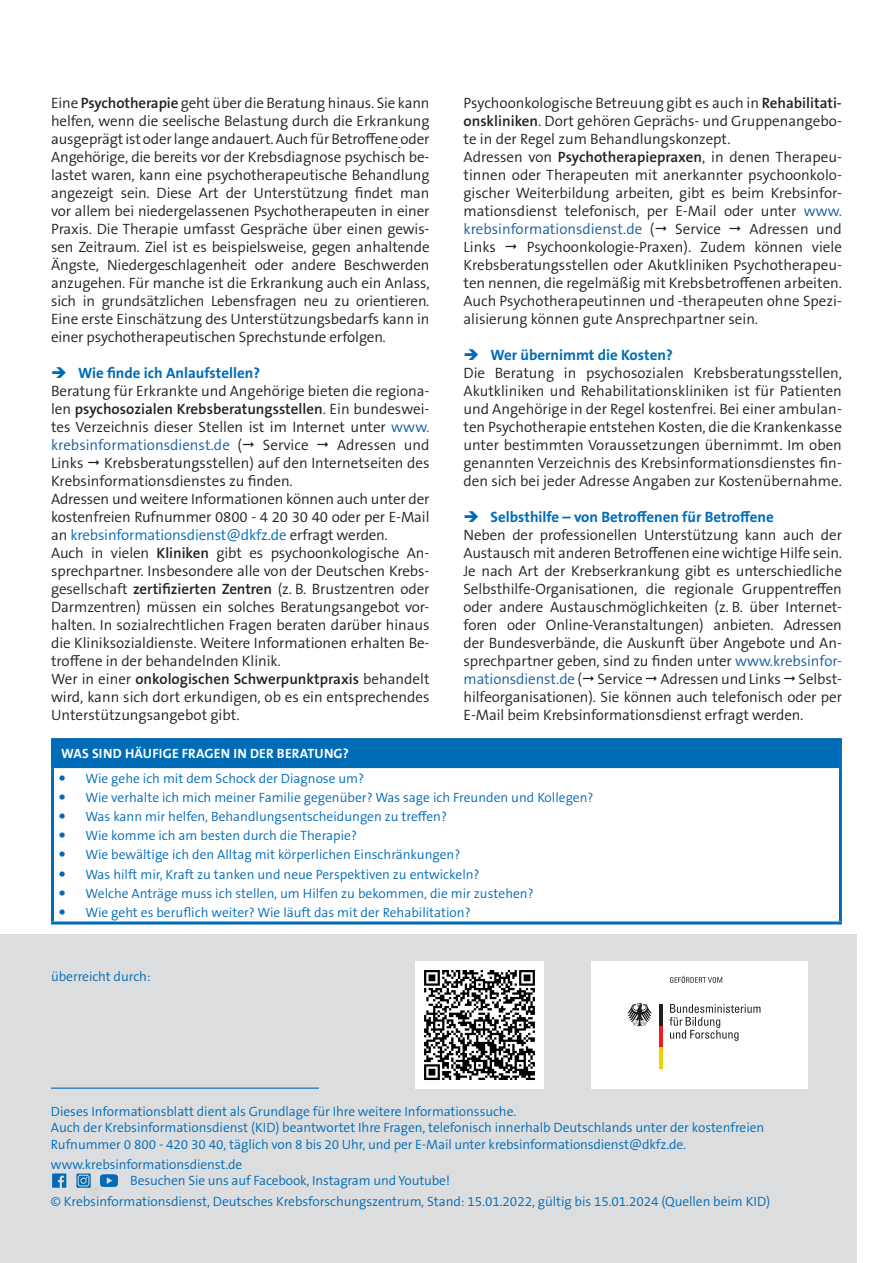
<style>
.page{position:relative;width:893px;height:1263px;background:#fff}
.page>*{position:absolute;margin:0;border:0;box-sizing:border-box;transform-origin:0 0}
.Fließtext_ls{font:300 15px/18px "The Sans B W4";color:#231f20;text-align:justify}
.Aufzaehlung_Blau_ls{font:700 15px "The Sans B W7";color:#006bb6}
.Impressum{font:300 13.5px/16.2px "The Sans B W4";letter-spacing:-.005em;color:#006bb6}
.Aufzaehlung_Dots_bla{font:300 13.5px "The Sans B W4";color:#006bb6}
.Überschrift_Tabelle{font:700 13.5px "The Sans B W7";letter-spacing:.015em;color:#fff}
.s1{font-family:"The Sans B W6";font-weight:600}
.s2{color:#175d9e}
.s3{color:#006bb6}
</style>
<div class="page">
<div style="left:0;top:934px;width:857px;height:329px;background:#dcdddf"></div>
<div style="left:53px;top:740px;width:787px;height:26px;background:#006bb6"></div>
<hr style="left:51px;top:738px;width:791px;height:3px;background:#006bb6">
<hr style="left:51px;top:741px;width:3px;height:24px;background:#006bb6">
<hr style="left:839px;top:741px;width:3px;height:24px;background:#006bb6">
<hr style="left:51px;top:765px;width:791px;height:3px;background:#006bb6">
<hr style="left:51px;top:768px;width:3px;height:153px;background:#006bb6">
<hr style="left:839px;top:768px;width:3px;height:153px;background:#006bb6">
<hr style="left:51px;top:921px;width:791px;height:3px;background:#006bb6">
<hr style="left:51px;top:1087px;width:268px;height:2px;background:#006bb6">
<img style="left:416px;top:961px;width:127px;height:128px">
<div style="left:591px;top:961px;width:217px;height:128px;background:#fff"></div>
<svg style="left:670px;top:1004px;width:90px;height:37px"></svg>
<hr style="left:659px;top:1047px;width:3px;height:22px;background:#f4cf02">
<hr style="left:659px;top:1025px;width:3px;height:22px;background:#ee1d23">
<hr style="left:659px;top:1004px;width:3px;height:22px;background:#231f20">
<svg style="left:627px;top:1003px;width:25px;height:23px"></svg>
<svg style="left:670px;top:976px;width:52px;height:7px"></svg>
<svg style="left:52px;top:1173px;width:14px;height:15px"></svg>
<svg style="left:100px;top:1174px;width:18px;height:13px"></svg>
<svg style="left:76px;top:1173px;width:15px;height:15px"></svg>
<div style="left:83px;top:1180px;width:21px;height:21px;background:#545557;opacity:.45"></div>
<div style="left:78px;top:1175px;width:11px;height:11px;border:1px solid #dcdddf;border-radius:2px"></div>
<div style="left:89px;top:1180px;width:16px;height:16px;background:#545557;opacity:.45"></div>
<svg style="left:81px;top:1177px;width:6px;height:7px"></svg>
<p class="Fließtext_ls" style="left:51px;top:94px;width:380px">Eine <span class="s1">Psychotherapie</span> geht über die Beratung hinaus. Sie kann helfen, wenn die seelische Belastung durch die Erkrankung ausgeprägt ist oder lange andauert. Auch für Betroffeneoder Angehörige, die bereits vor der Krebsdiagnose psychisch be&shy;lastet waren, kann eine psychotherapeutische Behandlung angezeigt sein. Diese Art der Unterstützung findet man vor allem bei niedergelassenen Psychotherapeuten in einer Praxis. Die Therapie umfasst Gespräche über einen gewis&shy;sen Zeitraum. Ziel ist es beispielsweise, gegen anhaltende Ängste, Niedergeschlagenheit oder andere Beschwerden anzugehen. Für manche ist die Erkrankung auch ein Anlass, sich in grundsätzlichen Lebensfragen neu zu orientieren.<br>Eine erste Einschätzung des Unterstützungsbedarfs kann in einer psychotherapeutischen Sprechstunde erfolgen.</p>
<p class="Aufzaehlung_Blau_ls" style="left:78px;top:363px;width:184px">Wie finde ich Anlaufstellen?</p>
<p class="Fließtext_ls" style="left:51px;top:382px;width:380px">Beratung für Erkrankte und Angehörige bieten die regiona&shy;len <span class="s1">psychosozialen Krebsberatungsstellen</span>. Ein bundeswei&shy;tes Verzeichnis dieser Stellen ist im Internet unter <span class="s2">www. krebsinformationsdienst.de</span> (</p>
<p class="Fließtext_ls" style="left:263px;top:436px;width:47px">Service</p>
<p class="Fließtext_ls" style="left:337px;top:436px;width:94px">Adressen und</p>
<p class="Fließtext_ls" style="left:51px;top:454px;width:380px;text-align:left;text-indent:53px">Krebsberatungsstellen) auf den Internetseiten des Krebsinformationsdienstes zu finden.<br>Adressen und weitere Informationen können auch unter der kostenfreien Rufnummer 0800 - 4 20 30 40 oder per E-Mail an <span class="s3">krebsinformationsdienst@dkfz.de</span> erfragt werden.</p>
<p class="Fließtext_ls" style="left:51px;top:544px;width:380px">Auch in vielen <span class="s1">Kliniken</span> gibt es psychoonkologische An&shy;sprechpartner. Insbesondere alle von der Deutschen Krebs&shy;gesellschaft <span class="s1">zertifizierten Zentren</span> (z. B. Brustzentren oder Darmzentren) müssen ein solches Beratungsangebot vor&shy;halten. In sozialrechtlichen Fragen beraten darüber hinaus die Kliniksozialdienste. Weitere Informationen erhalten Be&shy;troffene in der behandelnden Klinik.</p>
<p class="Fließtext_ls" style="left:51px;top:670px;width:380px">Wer in einer <span class="s1">onkologischen Schwerpunktpraxis</span> behandelt wird, kann sich dort erkundigen, ob es ein entsprechendes Unterstützungsangebot gibt.</p>
<p class="Fließtext_ls" style="left:51px;top:454px;width:34px">Links</p>
<p class="Fließtext_ls" style="left:463px;top:94px;width:380px">Psychoonkologische Betreuung gibt es auch in <span class="s1">Rehabilitati&shy;onskliniken</span>. Dort gehören Geprächs- und Gruppenangebo&shy;te in der Regel zum Behandlungskonzept.</p>
<p class="Fließtext_ls" style="left:463px;top:148px;width:380px">Adressen von <span class="s1">Psychotherapiepraxen</span>, in denen Therapeu&shy;tinnen oder Therapeuten mit anerkannter psychoonkolo&shy;gischer Weiterbildung arbeiten, gibt es beim Krebsinfor&shy;mationsdienst telefonisch, per E-Mail oder unter <span class="s2">www. krebsinformationsdienst.de</span> (</p>
<p class="Fließtext_ls" style="left:675px;top:220px;width:47px">Service</p>
<p class="Fließtext_ls" style="left:749px;top:220px;width:94px">Adressen und</p>
<p class="Fließtext_ls" style="left:463px;top:238px;width:380px;text-indent:63px">Psychoonkologie-Praxen). Zudem können viele Krebsberatungsstellen oder Akutkliniken Psychotherapeu&shy;ten nennen, die regelmäßig mit Krebsbetroffenen arbeiten.<br>Auch Psychotherapeutinnen und -therapeuten ohne Spezi&shy;alisierung können gute Ansprechpartner sein.</p>
<p class="Aufzaehlung_Blau_ls" style="left:490px;top:345px;width:184px">Wer übernimmt die Kosten?</p>
<p class="Fließtext_ls" style="left:463px;top:364px;width:380px">Die Beratung in psychosozialen Krebsberatungsstellen, Akutkliniken und Rehabilitationskliniken ist für Patienten und Angehörige in der Regel kostenfrei. Bei einer ambulan&shy;ten Psychotherapie entstehen Kosten, die die Krankenkasse unter bestimmten Voraussetzungen übernimmt. Im oben genannten Verzeichnis des Krebsinformationsdienstes fin&shy;den sich bei jeder Adresse Angaben zur Kostenübernahme.</p>
<p class="Aufzaehlung_Blau_ls" style="left:490px;top:507px;width:285px">Selbsthilfe – von Betroffenen für Betroffene</p>
<p class="Fließtext_ls" style="left:463px;top:526px;width:380px">Neben der professionellen Unterstützung kann auch der Austausch mit anderen Betroffenen eine wichtige Hilfe sein.<br>Je nach Art der Krebserkrankung gibt es unterschiedliche Selbsthilfe-Organisationen, die regionale Gruppentreffen oder andere Austauschmöglichkeiten (z. B. über Internet&shy;foren oder Online-Veranstaltungen) anbieten. Adressen der Bundesverbände, die Auskunft über Angebote und An&shy;sprechpartner geben, sind zu finden unter <span class="s2">www.krebsinfor&shy;mationsdienst.de</span> ( Service Adressen und Links Selbst&shy;hilfeorganisationen). Sie können auch telefonisch oder per E-Mail beim Krebsinformationsdienst erfragt werden.</p>
<p class="Fließtext_ls" style="left:463px;top:238px;width:34px">Links</p>
<p class="Überschrift_Tabelle" style="left:61px;top:745px;width:289px">WAS SIND HÄUFIGE FRAGEN IN DER BERATUNG?</p>
<p class="Aufzaehlung_Dots_bla" style="left:86px;top:769px;width:280px">Wie gehe ich mit dem Schock der Diagnose um?</p>
<p class="Aufzaehlung_Dots_bla" style="left:86px;top:788px;width:509px">Wie verhalte ich mich meiner Familie gegenüber? Was sage ich Freunden und Kollegen?</p>
<p class="Aufzaehlung_Dots_bla" style="left:86px;top:808px;width:363px">Was kann mir helfen, Behandlungsentscheidungen zu treffen?</p>
<p class="Aufzaehlung_Dots_bla" style="left:86px;top:827px;width:273px">Wie komme ich am besten durch die Therapie?</p>
<p class="Aufzaehlung_Dots_bla" style="left:86px;top:846px;width:376px">Wie bewältige ich den Alltag mit körperlichen Einschränkungen?</p>
<p class="Aufzaehlung_Dots_bla" style="left:86px;top:865px;width:396px">Was hilft mir, Kraft zu tanken und neue Perspektiven zu entwickeln?</p>
<p class="Aufzaehlung_Dots_bla" style="left:86px;top:884px;width:450px">Welche Anträge muss ich stellen, um Hilfen zu bekommen, die mir zustehen?</p>
<p class="Aufzaehlung_Dots_bla" style="left:86px;top:904px;width:387px">Wie geht es beruflich weiter? Wie läuft das mit der Rehabilitation?</p>
<p class="Impressum" style="left:51px;top:968px;width:101px">überreicht durch:</p>
<p class="Impressum" style="left:51px;top:1103px;width:715px">Dieses Informationsblatt dient als Grundlage für Ihre weitere Informationssuche.<br>Auch der Krebsinformationsdienst (KID) beantwortet Ihre Fragen, telefonisch innerhalb Deutschlands unter der kostenfreien<br>Rufnummer 0 800 - 420 30 40, täglich von 8 bis 20 Uhr, und per E-Mail unter krebsinformationsdienst@dkfz.de.</p>
<p class="Impressum" style="left:130px;top:1156px;width:321px;text-indent:-79px">www.krebsinformationsdienst.de<br>Besuchen Sie uns auf Facebook, Instagram und Youtube!</p>
<p class="Impressum" style="left:51px;top:1193px;width:721px">© Krebsinformationsdienst, Deutsches Krebsforschungszentrum, Stand: 15.01.2022, gültig bis 15.01.2024 (Quellen beim KID)</p>
</div>
